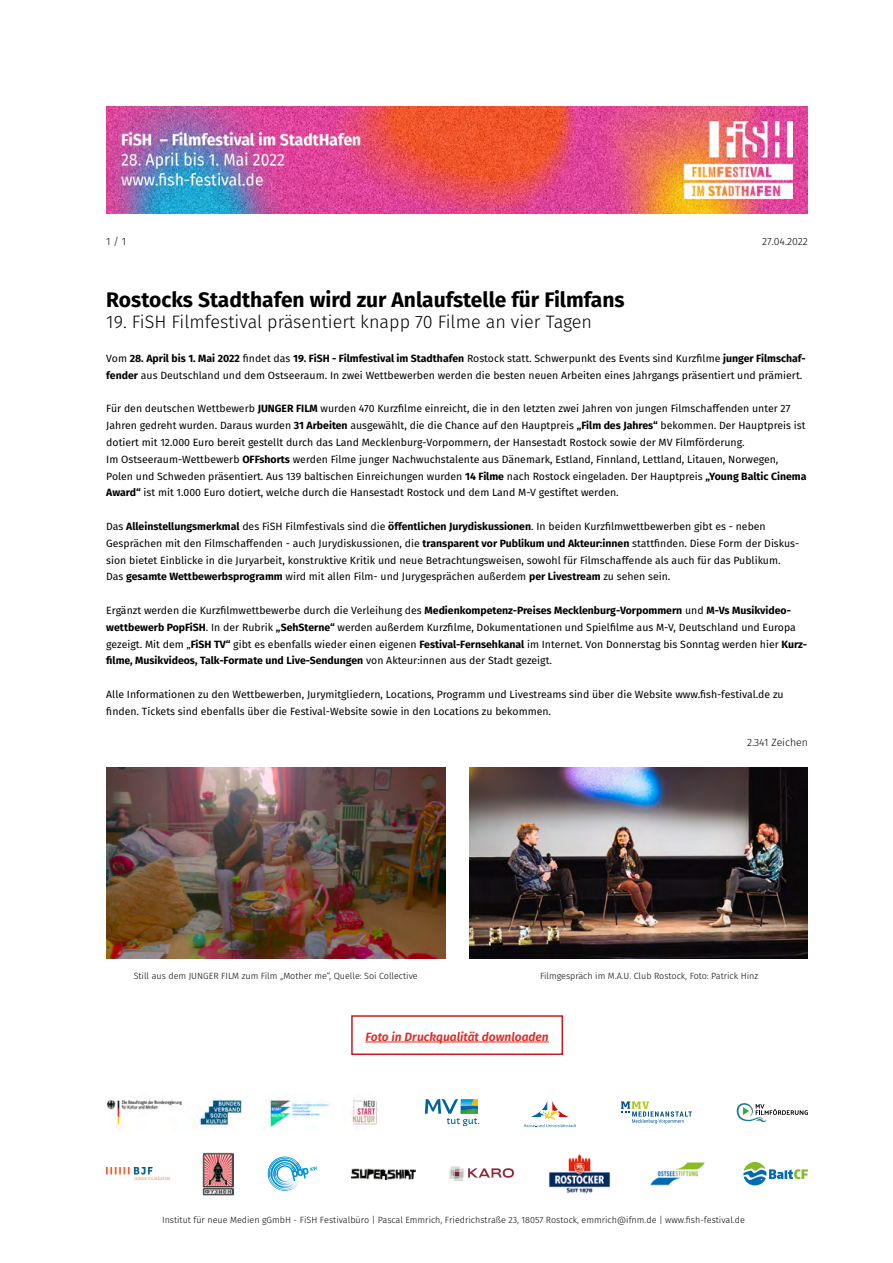
<style>
.page{position:relative;width:893px;height:1263px;background:#fff}
.page>*{position:absolute;margin:0;border:0;box-sizing:border-box;transform-origin:0 0}
.t1{font:700 21px "Fira Sans";color:#000}
.t2{font:300 18px "Fira Sans";color:#000}
.t3{font:italic 600 12px "Fira Sans";color:#e52620}
.t4{font:10.5px/16.8px "Fira Sans";color:#000}
.t5{font:300 10.5px "Fira Sans";color:#000}
.t6{font:300 9px "Fira Sans";color:#000}
.s1{font-weight:700}
</style>
<div class="page">
<img style="left:106px;top:106px;width:702px;height:108px">
<svg style="left:425px;top:1099px;width:54px;height:27px"></svg>
<svg style="left:621px;top:1101px;width:71px;height:23px"></svg>
<img style="left:106px;top:1168px;width:63px;height:12px">
<img style="left:203px;top:1152px;width:30px;height:43px">
<img style="left:275px;top:1188px;width:19px;height:3px">
<img style="left:269px;top:1181px;width:30px;height:7px">
<img style="left:272px;top:1181px;width:25px;height:4px">
<svg style="left:267px;top:1156px;width:50px;height:25px"></svg>
<img style="left:106px;top:1097px;width:274px;height:33px">
<svg style="left:524px;top:1100px;width:52px;height:27px"></svg>
<svg style="left:449px;top:1166px;width:65px;height:15px"></svg>
<img style="left:549px;top:1154px;width:61px;height:40px">
<img style="left:650px;top:1162px;width:55px;height:24px">
<svg style="left:743px;top:1162px;width:65px;height:23px"></svg>
<img style="left:351px;top:1168px;width:65px;height:11px">
<svg style="left:737px;top:1103px;width:71px;height:19px"></svg>
<hr style="left:365px;top:1042px;width:184px;height:1px;background:#e52620">
<div style="left:351px;top:1015px;width:212px;height:40px;border:2px solid #cd1719"></div>
<img style="left:106px;top:768px;width:339px;height:190px">
<img style="left:469px;top:768px;width:339px;height:190px">
<p class="t5" style="left:106px;top:234px;width:21px">1 / 1</p>
<p class="t5" style="left:762px;top:234px;width:47px">27.04.2022</p>
<h1 class="t1" style="left:106px;top:282px;width:520px">Rostocks Stadthafen wird zur Anlaufstelle für Filmfans</h1>
<h2 class="t2" style="left:106px;top:309px;width:487px">19. FiSH Filmfestival präsentiert knapp 70 Filme an vier Tagen</h2>
<p class="t4" style="left:106px;top:350px;width:701px">Vom <span class="s1">28. April bis 1. Mai 2022</span> findet das <span class="s1">19. FiSH - Filmfestival im Stadthafen</span> Rostock statt. Schwerpunkt des Events sind Kurzfilme <span class="s1">junger Filmschaf&shy;fender</span> aus Deutschland und dem Ostseeraum. In zwei Wettbewerben werden die besten neuen Arbeiten eines Jahrgangs präsentiert und prämiert.</p>
<p class="t4" style="left:106px;top:400px;width:702px">Für den deutschen Wettbewerb <span class="s1">JUNGER FILM</span> wurden 470 Kurzfilme einreicht, die in den letzten zwei Jahren von jungen Filmschaffenden unter 27<br>Jahren gedreht wurden. Daraus wurden <span class="s1">31 Arbeiten</span> ausgewählt, die die Chance auf den Hauptpreis <span class="s1">„Film des Jahres“</span> bekommen. Der Hauptpreis ist dotiert mit 12.000 Euro bereit gestellt durch das Land Mecklenburg-Vorpommern, der Hansestadt Rostock sowie der MV Filmförderung.<br>Im Ostseeraum-Wettbewerb <span class="s1">OFFshorts</span> werden Filme junger Nachwuchstalente aus Dänemark, Estland, Finnland, Lettland, Litauen, Norwegen, Polen und Schweden präsentiert. Aus 139 baltischen Einreichungen wurden <span class="s1">14 Filme</span> nach Rostock eingeladen. Der Hauptpreis <span class="s1">„Young Baltic Cinema Award“</span> ist mit 1.000 Euro dotiert, welche durch die Hansestadt Rostock und dem Land M-V gestiftet werden.</p>
<p class="t4" style="left:106px;top:518px;width:694px">Das <span class="s1">Alleinstellungsmerkmal</span> des FiSH Filmfestivals sind die <span class="s1">öffentlichen Jurydiskussionen</span>. In beiden Kurzfilmwettbewerben gibt es - neben Gesprächen mit den Filmschaffenden - auch Jurydiskussionen, die <span class="s1">transparent vor Publikum und Akteur:innen</span> stattfinden. Diese Form der Diskus&shy;sion bietet Einblicke in die Juryarbeit, konstruktive Kritik und neue Betrachtungsweisen, sowohl für Filmschaffende als auch für das Publikum.<br>Das <span class="s1">gesamte Wettbewerbsprogramm</span> wird mit allen Film- und Jurygesprächen außerdem <span class="s1">per Livestream</span> zu sehen sein.</p>
<p class="t4" style="left:106px;top:602px;width:702px">Ergänzt werden die Kurzfilmwettbewerbe durch die Verleihung des <span class="s1">Medienkompetenz-Preises Mecklenburg-Vorpommern</span> und <span class="s1">M-Vs Musikvideo&shy;wettbewerb PopFiSH</span>. In der Rubrik <span class="s1">„SehSterne“</span> werden außerdem Kurzfilme, Dokumentationen und Spielfilme aus M-V, Deutschland und Europa gezeigt. Mit dem „<span class="s1">FiSH TV“</span> gibt es ebenfalls wieder einen eigenen <span class="s1">Festival-Fernsehkanal</span> im Internet. Von Donnerstag bis Sonntag werden hier <span class="s1">Kurz&shy;filme, Musikvideos, Talk-Formate und Live-Sendungen</span> von Akteur:innen aus der Stadt gezeigt.</p>
<p class="t4" style="left:106px;top:686px;width:679px">Alle Informationen zu den Wettbewerben, Jurymitgliedern, Locations, Programm und Livestreams sind über die Website www.fish-festival.de zu finden. Tickets sind ebenfalls über die Festival-Website sowie in den Locations zu bekommen.</p>
<p class="t5" style="left:747px;top:735px;width:62px">2.341 Zeichen</p>
<p class="t6" style="left:134px;top:970px;width:285px">Still aus dem JUNGER FILM zum Film „Mother me“, Quelle: Soi Collective</p>
<p class="t6" style="left:540px;top:970px;width:220px">Filmgespräch im M.A.U. Club Rostock, Foto: Patrick Hinz</p>
<p class="t3" style="left:365px;top:1027px;width:185px">Foto in Druckqualität downloaden</p>
<p class="t6" style="left:162px;top:1214px;width:584px">Institut für neue Medien gGmbH - FiSH Festivalbüro | Pascal Emmrich, Friedrichstraße 23, 18057 Rostock, emmrich@ifnm.de | www.fish-festival.de</p>
</div>
